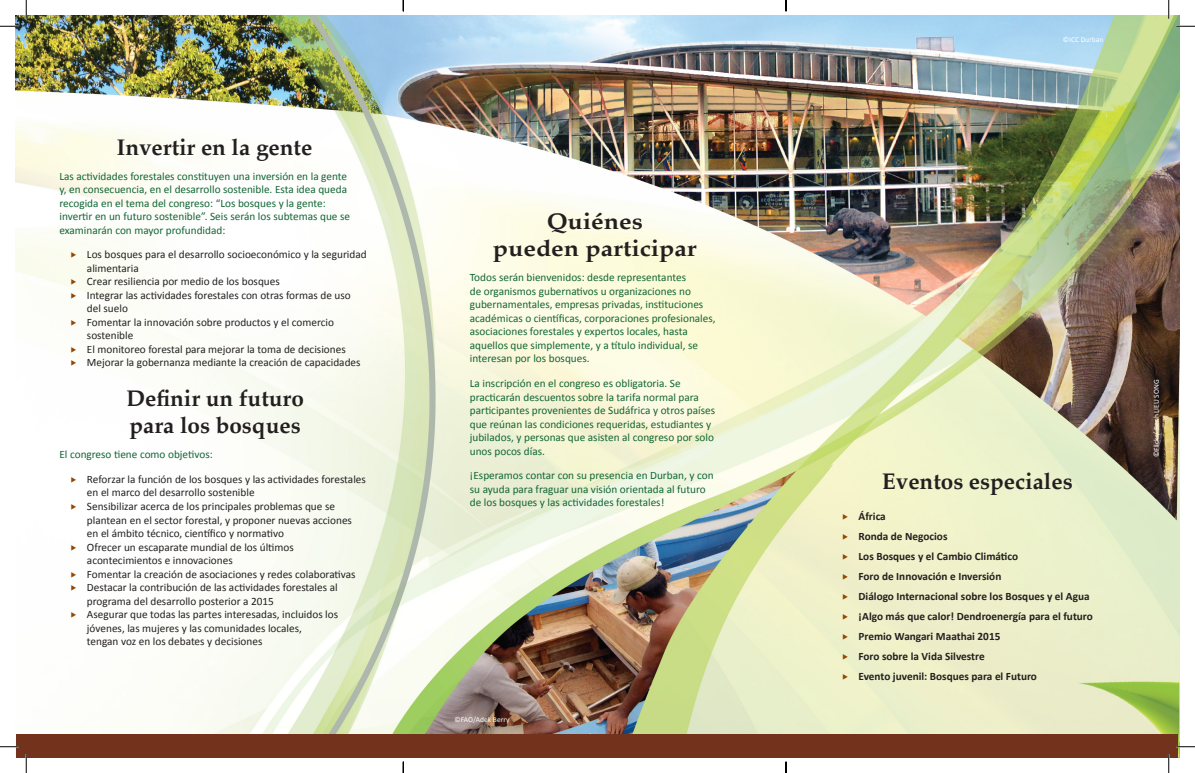
<style>
.page{position:relative;width:1195px;height:773px;background:#fff}
.page>*{position:absolute;margin:0;border:0;box-sizing:border-box;transform-origin:0 0}
.Titles{font:700 22.5px/27px "Palatino";color:#231f20}
.Titles-2{font:700 22.5px/27px "Palatino";color:#231f20;text-align:center;scale:1.11 1}
.Content{font:11.25px/13.5px "Calibri";color:#116534}
.t1{font:11.25px/13.5px "Calibri";color:#231f20}
.t2{font:700 11.25px "Calibri";color:#231f20}
.Bullets{font:7.5px "Calibri";color:#fff}
</style>
<div class="page">
<img style="left:16px;top:16px;width:1163px;height:741px">
<img style="left:1034px;top:620px;width:145px;height:137px">
<div style="left:17px;top:734px;width:1161px;height:23px;background:#72321b"></div>
<svg style="left:0;top:25px;width:19px;height:2px"></svg>
<svg style="left:1176px;top:25px;width:19px;height:2px"></svg>
<svg style="left:0;top:745px;width:19px;height:2px"></svg>
<svg style="left:1176px;top:745px;width:19px;height:2px"></svg>
<svg style="left:25px;top:0;width:2px;height:19px"></svg>
<svg style="left:25px;top:754px;width:2px;height:18px"></svg>
<svg style="left:1168px;top:0;width:1px;height:19px"></svg>
<svg style="left:1168px;top:754px;width:1px;height:18px"></svg>
<svg style="left:785px;top:0;width:2px;height:11px"></svg>
<svg style="left:785px;top:761px;width:2px;height:11px"></svg>
<svg style="left:71px;top:252px;width:5px;height:6px"></svg>
<svg style="left:71px;top:279px;width:5px;height:6px"></svg>
<svg style="left:71px;top:293px;width:5px;height:5px"></svg>
<svg style="left:71px;top:320px;width:5px;height:5px"></svg>
<svg style="left:71px;top:347px;width:5px;height:5px"></svg>
<svg style="left:71px;top:360px;width:5px;height:6px"></svg>
<svg style="left:71px;top:477px;width:5px;height:5px"></svg>
<svg style="left:71px;top:504px;width:5px;height:5px"></svg>
<svg style="left:71px;top:544px;width:5px;height:6px"></svg>
<svg style="left:71px;top:571px;width:5px;height:6px"></svg>
<svg style="left:71px;top:585px;width:5px;height:5px"></svg>
<svg style="left:71px;top:612px;width:5px;height:5px"></svg>
<svg style="left:843px;top:513px;width:5px;height:6px"></svg>
<svg style="left:843px;top:533px;width:5px;height:6px"></svg>
<svg style="left:843px;top:553px;width:5px;height:6px"></svg>
<svg style="left:843px;top:573px;width:5px;height:6px"></svg>
<svg style="left:843px;top:593px;width:5px;height:6px"></svg>
<svg style="left:843px;top:613px;width:5px;height:6px"></svg>
<svg style="left:843px;top:633px;width:5px;height:6px"></svg>
<svg style="left:843px;top:653px;width:5px;height:6px"></svg>
<svg style="left:843px;top:673px;width:5px;height:6px"></svg>
<p class="Titles" style="left:117px;top:133px;width:197px">Invertir en la gente</p>
<p class="Content" style="left:59px;top:169px;width:292px">Las actividades forestales constituyen una inversión en la gente y, en consecuencia, en el desarrollo sostenible. Esta idea queda recogida en el tema del congreso: “Los bosques y la gente: invertir en un futuro sostenible”. Seis serán los subtemas que se examinarán con mayor profundidad:</p>
<p class="t1" style="left:87px;top:248px;width:281px">Los bosques para el desarrollo socioeconómico y la seguridad alimentaria</p>
<p class="t1" style="left:87px;top:275px;width:194px">Crear resiliencia por medio de los bosques</p>
<p class="t1" style="left:87px;top:288px;width:265px">Integrar las actividades forestales con otras formas de uso del suelo</p>
<p class="t1" style="left:87px;top:315px;width:249px">Fomentar la innovación sobre productos y el comercio sostenible</p>
<p class="t1" style="left:87px;top:342px;width:260px">El monitoreo forestal para mejorar la toma de decisiones</p>
<p class="t1" style="left:87px;top:356px;width:275px">Mejorar la gobernanza mediante la creación de capacidades</p>
<p class="Titles" style="left:126px;top:384px;width:179px">Definir un futuro para los bosques</p>
<p class="Content" style="left:59px;top:447px;width:155px">El congreso tiene como objetivos:</p>
<p class="t1" style="left:87px;top:472px;width:280px">Reforzar la función de los bosques y las actividades forestales en el marco del desarrollo sostenible</p>
<p class="t1" style="left:87px;top:499px;width:267px">Sensibilizar acerca de los principales problemas que se plantean en el sector forestal, y proponer nuevas acciones en el ámbito técnico, científico y normativo</p>
<p class="t1" style="left:87px;top:540px;width:208px">Ofrecer un escaparate mundial de los últimos acontecimientos e innovaciones</p>
<p class="t1" style="left:87px;top:567px;width:270px">Fomentar la creación de asociaciones y redes colaborativas</p>
<p class="t1" style="left:87px;top:580px;width:252px">Destacar la contribución de las actividades forestales al programa del desarrollo posterior a 2015</p>
<p class="t1" style="left:87px;top:607px;width:253px">Asegurar que todas las partes interesadas, incluidos los jóvenes, las mujeres y las comunidades locales,<br>tengan voz en los debates y decisiones</p>
<p class="Titles-2" style="left:493px;top:208px;width:185px">Quiénes<br>pueden participar</p>
<p class="Content" style="left:470px;top:271px;width:247px">Todos serán bienvenidos: desde representantes<br>de organismos gubernativos u organizaciones no gubernamentales, empresas privadas, instituciones académicas o científicas, corporaciones profesionales, asociaciones forestales y expertos locales, hasta aquellos que simplemente, y a título individual, se interesan por los bosques.</p>
<p class="Content" style="left:470px;top:376px;width:247px">La inscripción en el congreso es obligatoria. Se practicarán descuentos sobre la tarifa normal para participantes provenientes de Sudáfrica y otros países que reúnan las condiciones requeridas, estudiantes y jubilados, y personas que asisten al congreso por solo unos pocos días.</p>
<p class="Content" style="left:470px;top:469px;width:245px">¡Esperamos contar con su presencia en Durban, y con su ayuda para fraguar una visión orientada al futuro de los bosques y las actividades forestales!</p>
<p class="Bullets" style="left:455px;top:714px;width:56px">©FAO/Adek Berry</p>
<p class="Bullets" style="left:1063px;top:34px;width:42px">©ICC Durban</p>
<p class="Titles" style="left:882px;top:466px;width:192px">Eventos especiales</p>
<p class="t2" style="left:858px;top:509px;width:29px">África</p>
<p class="t2" style="left:858px;top:529px;width:90px">Ronda de Negocios</p>
<p class="t2" style="left:858px;top:549px;width:161px">Los Bosques y el Cambio Climático</p>
<p class="t2" style="left:858px;top:569px;width:144px">Foro de Innovación e Inversión</p>
<p class="t2" style="left:858px;top:589px;width:233px">Diálogo Internacional sobre los Bosques y el Agua</p>
<p class="t2" style="left:858px;top:609px;width:236px">¡Algo más que calor! Dendroenergía para el futuro</p>
<p class="t2" style="left:858px;top:629px;width:143px">Premio Wangari Maathai 2015</p>
<p class="t2" style="left:858px;top:649px;width:128px">Foro sobre la Vida Silvestre</p>
<p class="t2" style="left:858px;top:669px;width:180px">Evento juvenil: Bosques para el Futuro</p>
<p class="Bullets" style="left:1151px;top:457px;width:79px;rotate:-90deg">©Flickr/ Benh LIEU SONG</p>
</div>
